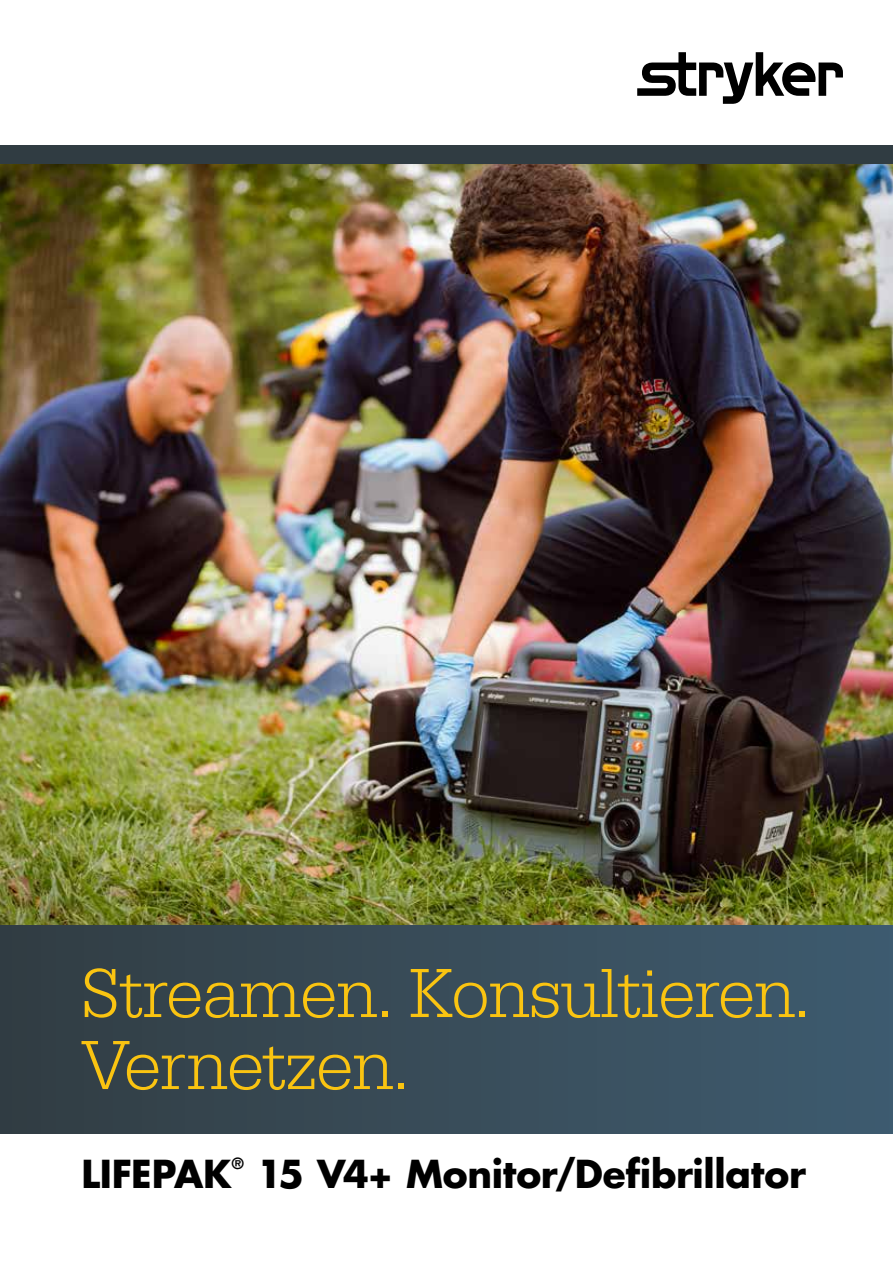
<style>
.page{position:relative;width:893px;height:1263px;background:#fff}
.page>*{position:absolute;margin:0;border:0;box-sizing:border-box;transform-origin:0 0}
.t1{font:300 72px/72px "URW Egyptienne TOT";letter-spacing:-.01em;color:#fac411}
.t2{font:700 37.5px "Futura For Stryker";letter-spacing:-.005em;color:#000}
.t3{font:700 15px "Futura For Stryker";color:#000}
</style>
<div class="page">
<img style="left:0;top:164px;width:893px;height:762px">
<div style="left:0;top:926px;width:893px;height:207px;background:linear-gradient(to right,#323d43,#3e5b6f)"></div>
<div style="left:0;top:146px;width:893px;height:18px;background:#303c42"></div>
<svg style="left:637px;top:52px;width:206px;height:52px"></svg>
<h1 class="t1" style="left:81px;top:958px;width:731px">Streamen. Konsultieren.<br>Vernetzen.</h1>
<p class="t2" style="left:82px;top:1148px;width:151px">LIFEPAK</p>
<p class="t3" style="left:232px;top:1154px;width:13px">®</p>
<p class="t2" style="left:257px;top:1148px;width:551px">15 V4+ Monitor/Defibrillator</p>
</div>
